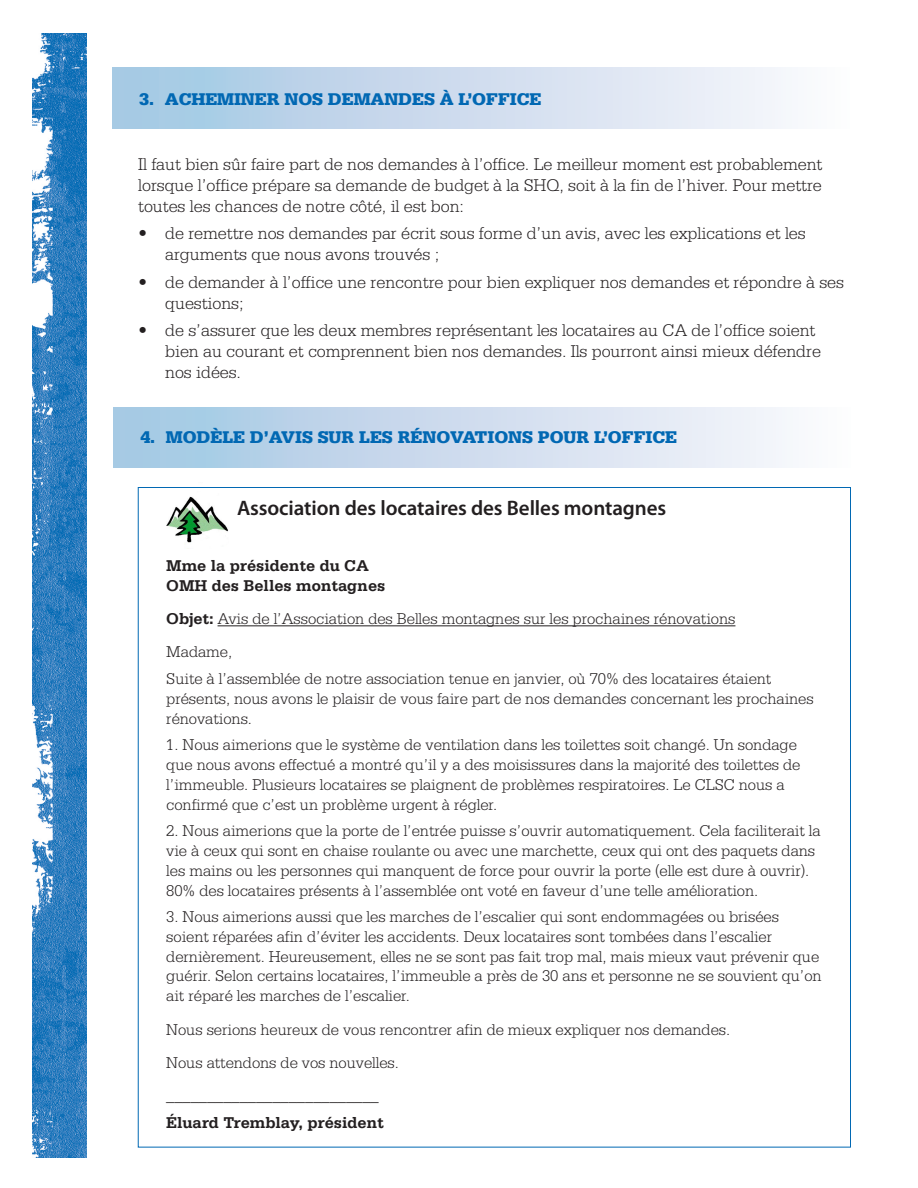
<style>
.page{position:relative;width:918px;height:1188px;background:#fff}
.page>*{position:absolute;margin:0;border:0;box-sizing:border-box;transform-origin:0 0}
.exege___bullet{font:600 21px "Myriad Pro";letter-spacing:-.005em;color:#231f20}
.texte{font:300 18px/20.9px "Serifa";letter-spacing:-.005em;color:#231f20}
.texte-2{font:900 18px "Serifa";letter-spacing:-.005em;color:#0168b3}
.exege___bullet-2{font:300 16.5px/19.8px "Serifa";letter-spacing:-.005em;color:#231f20}
.exege___bullet-3{font:700 16.5px "Serifa";letter-spacing:-.005em;color:#231f20}
.s1{font-size:18.6px}
.s2{font-weight:700}
</style>
<div class="page">
<img style="left:166px;top:496px;width:62px;height:47px">
<div style="left:112px;top:68px;width:737px;height:60px;background:linear-gradient(to right,#a2c5e2,#fdf9fc)"></div>
<img style="left:32px;top:33px;width:54px;height:1125px">
<div style="left:113px;top:407px;width:737px;height:61px;background:linear-gradient(to right,#a2c5e2,#fdf9fc)"></div>
<hr style="left:218px;top:625px;width:517px;height:1px;background:#231f20">
<p class="texte-2" style="left:139px;top:88px;width:404px">3. ACHEMINER NOS DEMANDES À L’OFFICE</p>
<p class="texte" style="left:138px;top:153px;width:686px;text-align:justify">Il faut bien sûr faire part de nos demandes à l’office. Le meilleur moment est probablement lorsque l’office prépare sa demande de budget à la SHQ, soit à la fin de l’hiver. Pour mettre toutes les chances de notre côté, il est bon:</p>
<p class="texte" style="left:165px;top:223px;width:642px;text-indent:-27px"><span class="s1">•</span> de remettre nos demandes par écrit sous forme d’un avis, avec les explications et les arguments que nous avons trouvés ;</p>
<p class="texte" style="left:165px;top:271px;width:680px;text-indent:-27px"><span class="s1">•</span> de demander à l’office une rencontre pour bien expliquer nos demandes et répondre à ses questions;</p>
<p class="texte" style="left:165px;top:320px;width:657px;text-indent:-27px"><span class="s1">•</span> de s’assurer que les deux membres représentant les locataires au CA de l’office soient bien au courant et comprennent bien nos demandes. Ils pourront ainsi mieux défendre nos idées.</p>
<p class="texte-2" style="left:140px;top:426px;width:538px">4. MODÈLE D’AVIS SUR LES RÉNOVATIONS POUR L’OFFICE</p>
<p class="exege___bullet" style="left:237px;top:494px;width:431px">Association des locataires des Belles montagnes</p>
<p class="exege___bullet-3" style="left:166px;top:556px;width:204px">Mme la présidente du CA</p>
<p class="exege___bullet-3" style="left:166px;top:576px;width:221px">OMH des Belles montagnes</p>
<p class="exege___bullet-2" style="left:166px;top:609px;width:571px"><span class="s2">Objet:</span> Avis de l’Association des Belles montagnes sur les prochaines rénovations</p>
<p class="exege___bullet-2" style="left:166px;top:642px;width:67px">Madame,</p>
<p class="exege___bullet-2" style="left:166px;top:669px;width:649px">Suite à l’assemblée de notre association tenue en janvier, où 70% des locataires étaient présents, nous avons le plaisir de vous faire part de nos demandes concernant les prochaines rénovations.</p>
<p class="exege___bullet-2" style="left:166px;top:735px;width:636px">1. Nous aimerions que le système de ventilation dans les toilettes soit changé. Un sondage que nous avons effectué a montré qu’il y a des moisissures dans la majorité des toilettes de l’immeuble. Plusieurs locataires se plaignent de problèmes respiratoires. Le CLSC nous a confirmé que c’est un problème urgent à régler.</p>
<p class="exege___bullet-2" style="left:166px;top:821px;width:656px">2. Nous aimerions que la porte de l’entrée puisse s’ouvrir automatiquement. Cela faciliterait la vie à ceux qui sont en chaise roulante ou avec une marchette, ceux qui ont des paquets dans les mains ou les personnes qui manquent de force pour ouvrir la porte (elle est dure à ouvrir).<br>80% des locataires présents à l’assemblée ont voté en faveur d’une telle amélioration.</p>
<p class="exege___bullet-2" style="left:166px;top:907px;width:657px">3. Nous aimerions aussi que les marches de l’escalier qui sont endommagées ou brisées soient réparées afin d’éviter les accidents. Deux locataires sont tombées dans l’escalier dernièrement. Heureusement, elles ne se sont pas fait trop mal, mais mieux vaut prévenir que guérir. Selon certains locataires, l’immeuble a près de 30 ans et personne ne se souvient qu’on ait réparé les marches de l’escalier.</p>
<p class="exege___bullet-2" style="left:166px;top:1019px;width:565px">Nous serions heureux de vous rencontrer afin de mieux expliquer nos demandes.</p>
<p class="exege___bullet-2" style="left:166px;top:1052px;width:234px">Nous attendons de vos nouvelles.</p>
<p class="exege___bullet-3" style="left:166px;top:1086px;width:214px">__________________________</p>
<p class="exege___bullet-3" style="left:166px;top:1113px;width:219px">Éluard Tremblay, président</p>
</div>
